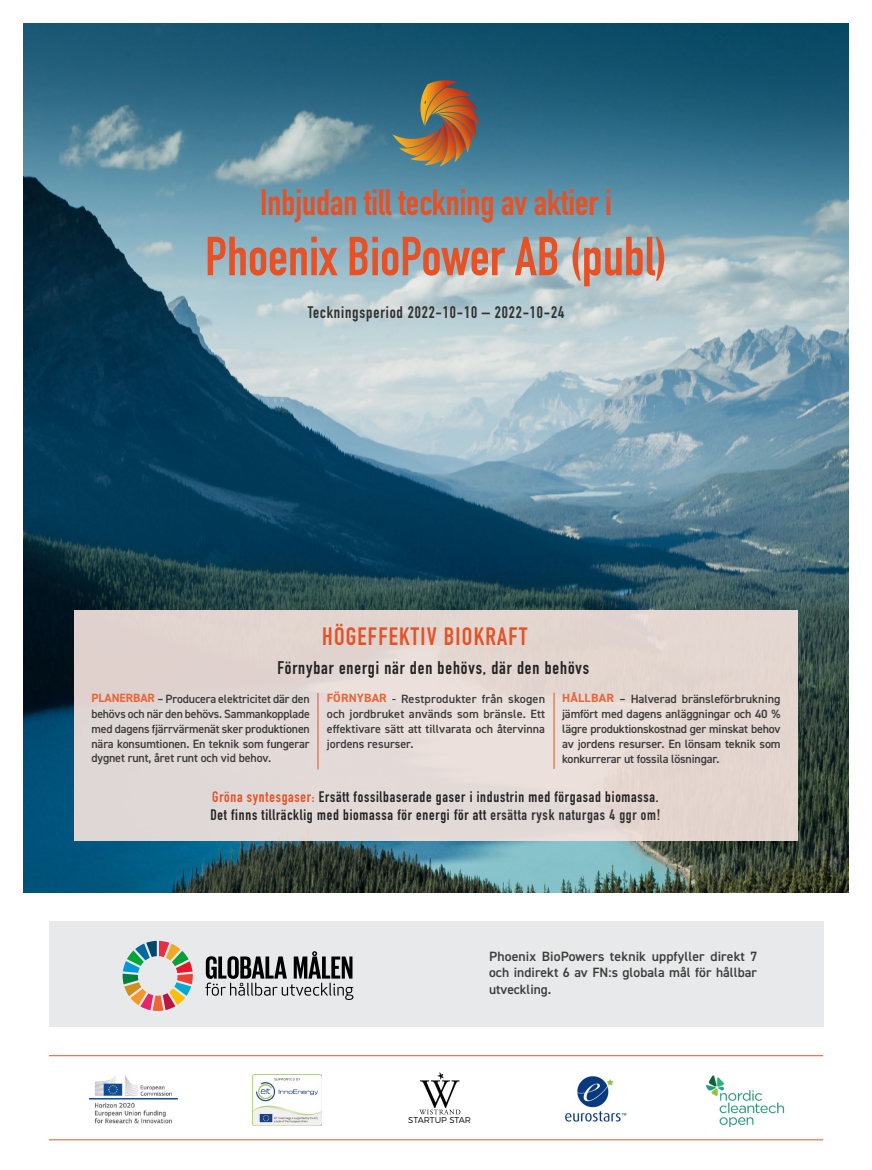
<style>
.page{position:relative;width:872px;height:1170px;background:#fff}
.page>*{position:absolute;margin:0;border:0;box-sizing:border-box;transform-origin:0 0}
.t1{font:700 54px "DIN Condensed";color:#e65125}
.t2{font:700 36px "DIN Condensed";color:#e65125}
.t3{font:700 24.75px "DIN Condensed";letter-spacing:.05em;color:#e65125}
.t4{font:700 18px "DIN Condensed";letter-spacing:.05em;color:#222323}
.t5{font:700 16.5px "DIN Condensed";letter-spacing:.05em;color:#313131}
.t6{font:700 15px/18px "DIN Condensed";letter-spacing:.05em;color:#222323}
.t7{font:600 13.5px/16.2px "DIN2014";letter-spacing:.005em;color:#3c3c3b;text-align:justify}
.t8{font:600 12px/15px "DIN2014";letter-spacing:-.01em;color:#3c3c3b;text-align:justify}
.t9{font:300 8.55px "Montserrat";color:#010202}
.s1{font-weight:700;color:#e96537}
.s2{color:#e65125}
.s3{color:#313131}
</style>
<div class="page">
<img style="left:23px;top:23px;width:825px;height:869px">
<div style="left:49px;top:921px;width:774px;height:106px;background:#e7e9ea"></div>
<svg style="left:123px;top:940px;width:70px;height:70px"></svg>
<svg style="left:205px;top:951px;width:148px;height:48px"></svg>
<hr style="left:49px;top:1055px;width:774px;height:1px;background:#e65125">
<hr style="left:49px;top:1139px;width:774px;height:1px;background:#e65125">
<img style="left:392px;top:80px;width:87px;height:86px">
<img style="left:706px;top:1075px;width:78px;height:51px">
<svg style="left:419px;top:1109px;width:41px;height:5px"></svg>
<img style="left:420px;top:1080px;width:40px;height:27px">
<svg style="left:437px;top:1072px;width:7px;height:7px"></svg>
<img style="left:565px;top:1076px;width:62px;height:46px">
<img style="left:252px;top:1074px;width:69px;height:51px">
<img style="left:88px;top:1075px;width:91px;height:49px">
<div style="left:74px;top:610px;width:723px;height:231px;background:#e3d7d4"></div>
<hr style="left:317px;top:692px;width:1px;height:77px;background:#e65125">
<hr style="left:553px;top:692px;width:1px;height:77px;background:#e65125">
<h2 class="t2" style="left:260px;top:178px;width:353px">Inbjudan till teckning av aktier i</h2>
<h1 class="t1" style="left:205px;top:220px;width:463px">Phoenix BioPower AB (publ)</h1>
<h3 class="t5" style="left:308px;top:301px;width:258px">Teckningsperiod 2022-10-10 – 2022-10-24</h3>
<h3 class="t3" style="left:322px;top:619px;width:206px">HÖGEFFEKTIV BIOKRAFT</h3>
<h3 class="t4" style="left:277px;top:655px;width:313px">Förnybar energi när den behövs, där den behövs</h3>
<p class="t8" style="left:91px;top:691px;width:220px"><span class="s1">PLANERBAR</span> – Producera elektricitet där den behövs och när den behövs. Sammankopplade med dagens fjärrvärmenät sker produktionen nära konsumtionen. En teknik som fungerar dygnet runt, året runt och vid behov.</p>
<p class="t8" style="left:327px;top:691px;width:220px"><span class="s1">FÖRNYBAR</span> - Restprodukter från skogen och jordbruket används som bränsle. Ett effektivare sätt att tillvarata och återvinna jordens resurser.</p>
<p class="t8" style="left:562px;top:691px;width:220px"><span class="s1">HÅLLBAR</span> – Halverad bränsleförbrukning jämfört med dagens anläggningar och 40 % lägre produktionskostnad ger minskat behov av jordens resurser. En lönsam teknik som konkurrerar ut fossila lösningar.</p>
<p class="t6" style="left:210px;top:787px;width:451px"><span class="s2">Gröna syntesgaser:</span> Ersätt fossilbaserade gaser i industrin med förgasad biomassa.<br>Det finns tillräcklig med biomassa för energi för att <span class="s3">ersätta rysk naturgas 4 ggr om!</span></p>
<p class="t7" style="left:489px;top:948px;width:269px">Phoenix BioPowers teknik uppfyller direkt 7 och indirekt 6 av FN:s globala mål för hållbar utveckling.</p>
<p class="t9" style="left:408px;top:1112px;width:64px">STARTUP STAR</p>
</div>
